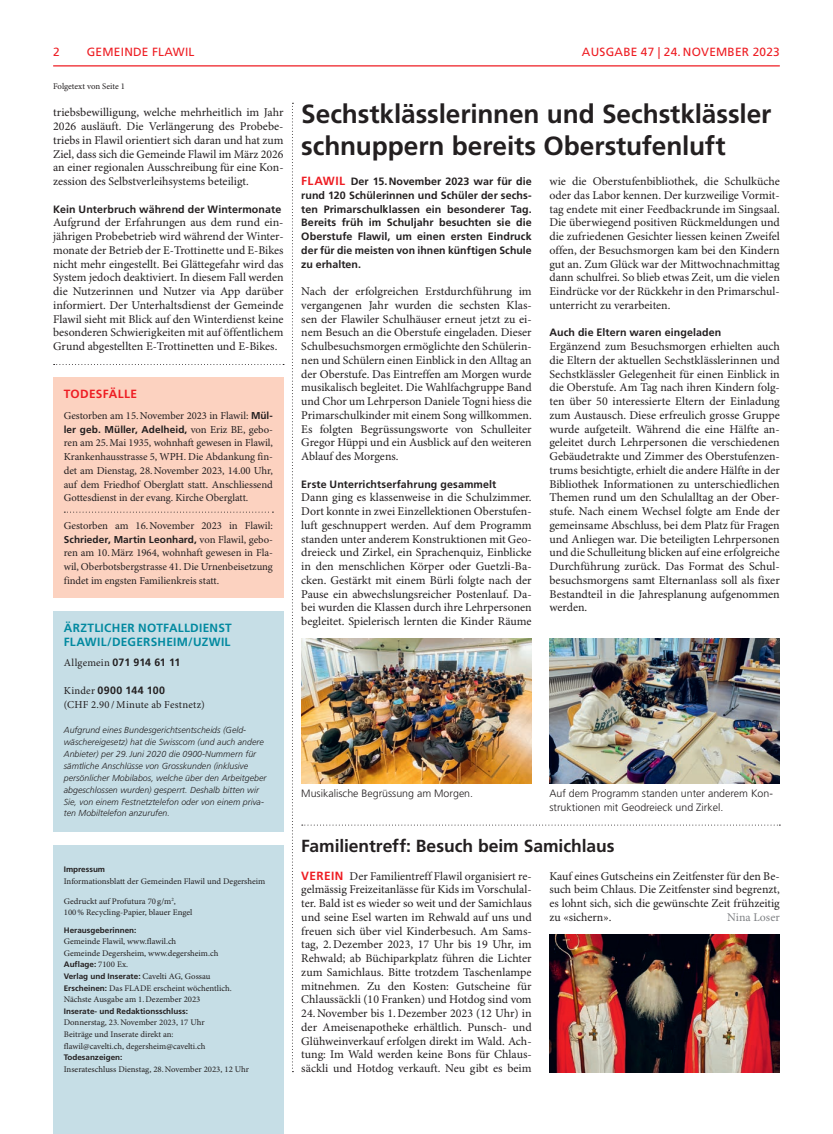
<style>
.page{position:relative;width:833px;height:1134px;background:#fff}
.page>*{position:absolute;margin:0;border:0;box-sizing:border-box;transform-origin:0 0}
.t1{font:700 26.25px/31.2px "Frutiger LT Std";letter-spacing:-.005em;color:#231f20}
.t2{font:700 17.5px "Frutiger LT Std";color:#231f20}
.t3{font:11.88px/13.8px "Minion Pro";color:#231f20;text-align:justify}
.t4{font:700 11.88px/13.8px "Frutiger LT Std";letter-spacing:.025em;color:#0289a0}
.t5{font:11.88px "Frutiger LT Std";letter-spacing:.02em;color:#ee1d23}
.t6{font:700 11.88px "Frutiger LT Std";letter-spacing:.03em;color:#ee1d23}
.t7{font:11.88px "Minion Pro";color:#808285}
.t8{font:10.62px/13.8px "Minion Pro";letter-spacing:-.005em;color:#231f20;text-align:justify}
.t9{font:700 10.62px/13.8px "Frutiger LT Std";letter-spacing:.01em;color:#231f20;text-align:justify}
.t10{font:300 10.62px/13.8px "Frutiger LT Std";color:#231f20}
.t11{font:10.62px "Minion Pro";letter-spacing:.025em;color:#231f20}
.t12{font:700 10.62px "Frutiger LT Std";letter-spacing:.04em;color:#231f20}
.t13{font:700 10px "Frutiger LT Std";letter-spacing:.005em;color:#231f20}
.t14{font:italic 300 8.75px/11.9px "Frutiger LT Std";letter-spacing:.005em;color:#231f20}
.t15{font:8.75px "Minion Pro";letter-spacing:-.005em;color:#231f20}
.t16{font:8.5px/11.6px "Minion Pro";color:#231f20}
.t17{font:700 8px/11.6px "Frutiger LT Std";color:#231f20}
.s1{font-family:"Frutiger LT Std";font-weight:700;font-size:10px}
.s2{font-family:"Minion Pro";font-weight:400;font-size:10.62px}
.s3{font-family:"Minion Pro";font-weight:400}
.s4{font-family:"Minion Pro";font-weight:400;font-size:8.5px}
.s5{font-family:"Frutiger LT Std";font-weight:700;font-size:8px}
.s6{font-size:11.88px;color:#ee1d23}
.s7{font-family:"Frutiger LT Std";font-weight:700;color:#ee1d23}
</style>
<div class="page">
<hr style="left:53px;top:65px;width:727px;height:1px;background:#ee1d23">
<svg style="left:292px;top:103px;width:1px;height:969px"></svg>
<svg style="left:302px;top:824px;width:478px;height:1px"></svg>
<svg style="left:54px;top:364px;width:230px;height:1px"></svg>
<div style="left:53px;top:845px;width:230px;height:289px;background:#c6dee6"></div>
<div style="left:53px;top:611px;width:230px;height:220px;background:#c6dee6"></div>
<div style="left:53px;top:378px;width:230px;height:220px;background:#fcd2c0"></div>
<svg style="left:64px;top:512px;width:209px;height:1px"></svg>
<img style="left:301px;top:639px;width:230px;height:144px">
<img style="left:549px;top:639px;width:231px;height:144px">
<img style="left:549px;top:934px;width:231px;height:138px">
<p class="t5" style="left:53px;top:45px;width:8px">2</p>
<p class="t5" style="left:87px;top:45px;width:109px">GEMEINDE FLAWIL</p>
<p class="t5" style="left:582px;top:45px;width:18px">AUSGABE</p>
<p class="t5" style="left:641px;top:45px;width:78px">47 | 24. NOVEMBER</p>
<p class="t5" style="left:752px;top:45px;width:29px">2023</p>
<p class="t15" style="left:53px;top:81px;width:73px">Folgetext von Seite 1</p>
<p class="t3" style="left:53px;top:106px;width:232px">triebsbewilligung, welche mehrheitlich im Jahr 2026 ausläuft. Die Verlängerung des Probebe&shy;triebs in Flawil orientiert sich daran und hat zum Ziel, dass sich die Gemeinde Flawil im März 2026 an einer regionalen Ausschreibung für eine Kon&shy;zession des Selbstverleihsystems beteiligt.</p>
<p class="t9" style="left:53px;top:202px;width:230px">Kein Unterbruch während der Wintermonate</p>
<p class="t3" style="left:53px;top:216px;width:232px">Aufgrund der Erfahrungen aus dem rund ein&shy;jährigen Probebetrieb wird während der Winter&shy;monate der Betrieb der E-Trottinette und E-Bikes nicht mehr eingestellt. Bei Glättegefahr wird das System jedoch deaktiviert. In diesem Fall werden die Nutzerinnen und Nutzer via App darüber informiert. Der Unterhaltsdienst der Gemeinde Flawil sieht mit Blick auf den Winterdienst keine besonderen Schwierigkeiten mit auf öffentlichem Grund abgestellten E-Trottinetten und E-Bikes.</p>
<p class="t6" style="left:64px;top:387px;width:75px">TODESFÄLLE</p>
<p class="t8" style="left:64px;top:409px;width:211px">Gestorben am 15.November 2023 in Flawil: <span class="s1">Mül-</span></p>
<p class="t13" style="left:64px;top:423px;width:211px">ler geb. Müller, Adelheid, <span class="s2">von Eriz BE, gebo-</span></p>
<p class="t8" style="left:64px;top:437px;width:211px">ren am 25.Mai 1935, wohnhaft gewesen in Flawil, Krankenhausstrasse 5, WPH. Die Abdankung fin&shy;det am Dienstag, 28.November 2023, 14.00 Uhr, auf dem Friedhof Oberglatt statt. Anschliessend Gottesdienst in der evang. Kirche Oberglatt.</p>
<p class="t8" style="left:64px;top:519px;width:211px">Gestorben am 16.November 2023 in Flawil:</p>
<p class="t13" style="left:64px;top:533px;width:211px">Schrieder, Martin Leonhard, <span class="s2">von Flawil, gebo-</span></p>
<p class="t8" style="left:64px;top:547px;width:211px">ren am 10.März 1964, wohnhaft gewesen in Fla&shy;wil, Oberbotsbergstrasse 41. Die Urnenbeisetzung findet im engsten Familienkreis statt.</p>
<p class="t4" style="left:64px;top:621px;width:170px">ÄRZTLICHER NOTFALLDIENST<br>FLAWIL/DEGERSHEIM/UZWIL</p>
<p class="t9" style="left:64px;top:656px;width:118px"><span class="s3">Allgemein</span> 071 914 61 11</p>
<p class="t12" style="left:64px;top:684px;width:103px"><span class="s3">Kinder</span> 0900 144 100</p>
<p class="t11" style="left:64px;top:698px;width:142px">(CHF 2.90 /Minute ab Festnetz)</p>
<p class="t14" style="left:64px;top:724px;width:204px">Aufgrund eines Bundesgerichtsentscheids (Geld&shy;wäschereigesetz) hat die Swisscom (und auch andere Anbieter) per 29.Juni 2020 die 0900-Nummern für sämtliche Anschlüsse von Grosskunden (inklusive persönlicher Mobilabos, welche über den Arbeitgeber abgeschlossen wurden) gesperrt. Deshalb bitten wir Sie, von einem Festnetztelefon oder von einem priva&shy;ten Mobiltelefon anzurufen.</p>
<p class="t17" style="left:64px;top:863px;width:43px">Impressum</p>
<p class="t16" style="left:64px;top:875px;width:203px">Informationsblatt der Gemeinden Flawil und Degersheim</p>
<p class="t16" style="left:64px;top:896px;width:130px">Gedruckt auf Profutura 70 g/m<sup>2</sup>,<br>100% Recycling-Papier, blauer Engel</p>
<p class="t17" style="left:64px;top:924px;width:74px">Herausgeberinnen:</p>
<p class="t16" style="left:64px;top:936px;width:156px">Gemeinde Flawil, www.flawil.ch<br>Gemeinde Degersheim, www.degersheim.ch</p>
<p class="t17" style="left:64px;top:959px;width:148px">Auflage: <span class="s4">7100 Ex.<br></span>Verlag und Inserate: <span class="s4">Cavelti AG, Gossau</span></p>
<p class="t16" style="left:64px;top:982px;width:169px"><span class="s5">Erscheinen:</span> Das FLADE erscheint wöchentlich.<br>Nächste Ausgabe am 1.Dezember 2023</p>
<p class="t17" style="left:64px;top:1005px;width:126px">Inserate- und Redaktionsschluss:</p>
<p class="t16" style="left:64px;top:1017px;width:143px">Donnerstag, 23.November 2023, 17 Uhr<br>Beiträge und Inserate direkt an: flawil@cavelti.ch, degersheim@cavelti.ch</p>
<p class="t17" style="left:64px;top:1052px;width:60px">Todesanzeigen:</p>
<p class="t16" style="left:64px;top:1064px;width:187px">Inserateschluss Dienstag, 28.November 2023, 12 Uhr</p>
<h1 class="t1" style="left:301px;top:99px;width:472px">Sechstklässlerinnen und Sechstklässler schnuppern bereits Oberstufenluft</h1>
<p class="t9" style="left:301px;top:175px;width:232px"><span class="s6">FLAWIL</span> Der 15.November 2023 war für die rund 120 Schülerinnen und Schüler der sechs&shy;ten Primarschulklassen ein besonderer Tag.<br>Bereits früh im Schuljahr besuchten sie die Oberstufe Flawil, um einen ersten Eindruck der für die meisten von ihnen künftigen Schule zu erhalten.</p>
<p class="t3" style="left:301px;top:285px;width:232px">Nach der erfolgreichen Erstdurchführung im vergangenen Jahr wurden die sechsten Klas&shy;sen der Flawiler Schulhäuser erneut jetzt zu ei&shy;nem Besuch an die Oberstufe eingeladen. Dieser Schulbesuchsmorgen ermöglichte den Schülerin&shy;nen und Schülern einen Einblick in den Alltag an der Oberstufe. Das Eintreffen am Morgen wurde musikalisch begleitet. Die Wahlfachgruppe Band und Chor um Lehrperson Daniele Togni hiess die Primarschulkinder mit einem Song willkommen.<br>Es folgten Begrüssungsworte von Schulleiter Gregor Hüppi und ein Ausblick auf den weiteren Ablauf des Morgens.</p>
<p class="t9" style="left:301px;top:477px;width:197px">Erste Unterrichtserfahrung gesammelt</p>
<p class="t3" style="left:301px;top:491px;width:232px">Dann ging es klassenweise in die Schulzimmer.<br>Dort konnte in zwei Einzellektionen Oberstufen&shy;luft geschnuppert werden. Auf dem Programm standen unter anderem Konstruktionen mit Geo&shy;dreieck und Zirkel, ein Sprachenquiz, Einblicke in den menschlichen Körper oder Guetzli-Ba&shy;cken. Gestärkt mit einem Bürli folgte nach der Pause ein abwechslungsreicher Postenlauf. Da&shy;bei wurden die Klassen durch ihre Lehrpersonen begleitet. Spielerisch lernten die Kinder Räume</p>
<p class="t3" style="left:549px;top:175px;width:232px">wie die Oberstufenbibliothek, die Schulküche oder das Labor kennen. Der kurzweilige Vormit&shy;tag endete mit einer Feedbackrunde im Singsaal.<br>Die überwiegend positiven Rückmeldungen und die zufriedenen Gesichter liessen keinen Zweifel offen, der Besuchsmorgen kam bei den Kindern gut an. Zum Glück war der Mittwochnachmittag dann schulfrei. So blieb etwas Zeit, um die vielen Eindrücke vor der Rückkehr in den Primarschul&shy;unterricht zu verarbeiten.</p>
<p class="t9" style="left:549px;top:326px;width:173px">Auch die Eltern waren eingeladen</p>
<p class="t3" style="left:549px;top:340px;width:232px">Ergänzend zum Besuchsmorgen erhielten auch die Eltern der aktuellen Sechstklässlerinnen und Sechstklässler Gelegenheit für einen Einblick in die Oberstufe. Am Tag nach ihren Kindern folg&shy;ten über 50 interessierte Eltern der Einladung zum Austausch. Diese erfreulich grosse Gruppe wurde aufgeteilt. Während die eine Hälfte an&shy;geleitet durch Lehrpersonen die verschiedenen Gebäudetrakte und Zimmer des Oberstufenzen&shy;trums besichtigte, erhielt die andere Hälfte in der Bibliothek Informationen zu unterschiedlichen Themen rund um den Schulalltag an der Ober&shy;stufe. Nach einem Wechsel folgte am Ende der gemeinsame Abschluss, bei dem Platz für Fragen und Anliegen war. Die beteiligten Lehrpersonen und die Schulleitung blicken auf eine erfolgreiche Durchführung zurück. Das Format des Schul&shy;besuchsmorgens samt Elternanlass soll als fixer Bestandteil in die Jahresplanung aufgenommen werden.</p>
<p class="t10" style="left:549px;top:787px;width:225px">Auf dem Programm standen unter anderem Kon&shy;struktionen mit Geodreieck und Zirkel.</p>
<p class="t10" style="left:301px;top:787px;width:173px">Musikalische Begrüssung am Morgen.</p>
<h2 class="t2" style="left:301px;top:836px;width:315px">Familientreff: Besuch beim Samichlaus</h2>
<p class="t3" style="left:301px;top:869px;width:232px"><span class="s7">VEREIN</span> Der Familientreff Flawil organisiert re&shy;gelmässig Freizeitanlässe für Kids im Vorschulal&shy;ter. Bald ist es wieder so weit und der Samichlaus und seine Esel warten im Rehwald auf uns und freuen sich über viel Kinderbesuch. Am Sams&shy;tag, 2.Dezember 2023, 17 Uhr bis 19 Uhr, im Rehwald; ab Büchiparkplatz führen die Lichter zum Samichlaus. Bitte trotzdem Taschenlampe mitnehmen. Zu den Kosten: Gutscheine für Chlaussäckli (10 Franken) und Hotdog sind vom 24.November bis 1.Dezember 2023 (12 Uhr) in der Ameisenapotheke erhältlich. Punsch- und Glühweinverkauf erfolgen direkt im Wald. Ach&shy;tung: Im Wald werden keine Bons für Chlaus&shy;säckli und Hotdog verkauft. Neu gibt es beim</p>
<p class="t3" style="left:549px;top:869px;width:232px">Kauf eines Gutscheins ein Zeitfenster für den Be&shy;such beim Chlaus. Die Zeitfenster sind begrenzt, es lohnt sich, sich die gewünschte Zeit frühzeitig zu «sichern».</p>
<p class="t7" style="left:727px;top:910px;width:54px">Nina Loser</p>
</div>
